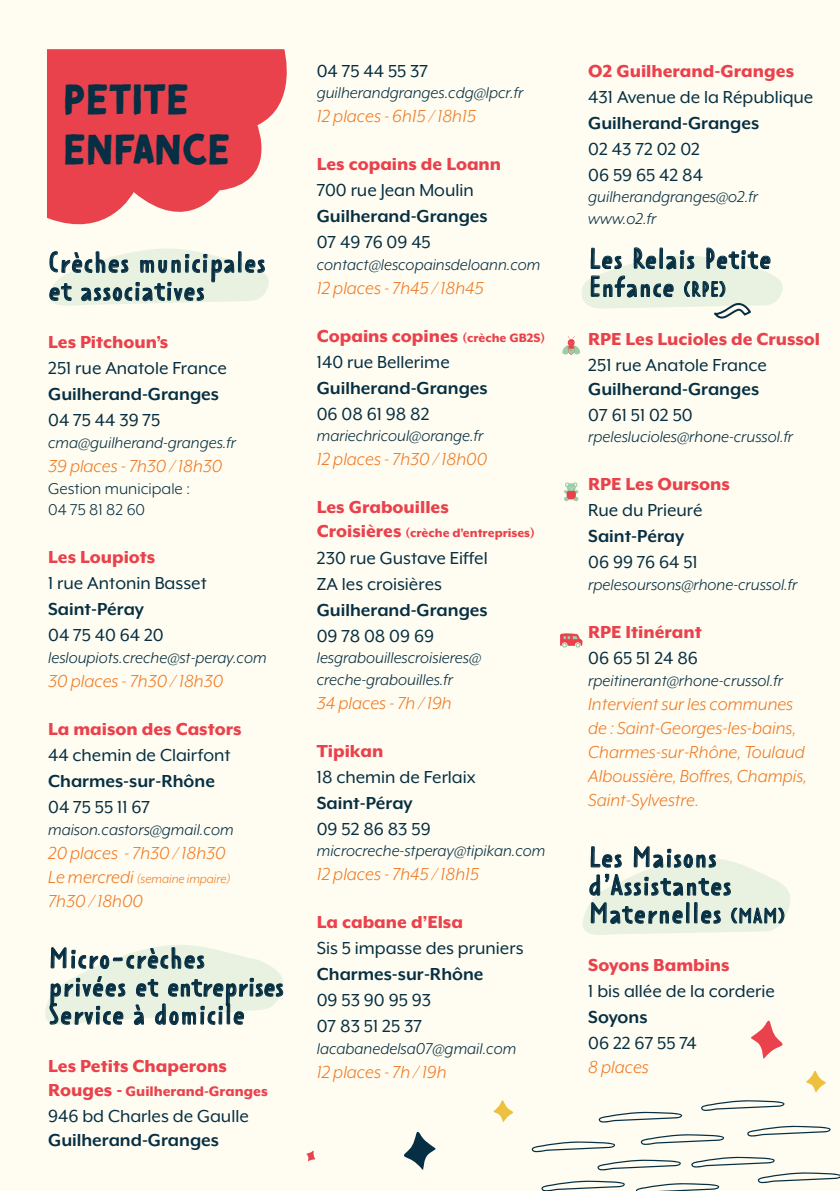
<style>
.page{position:relative;width:840px;height:1191px;background:#fff}
.page>*{position:absolute;margin:0;border:0;box-sizing:border-box;transform-origin:0 0}
.t1{font:42px/50.4px "Tomarik Brush";color:#062f43}
.t2{font:30px/28px "Tomarik Poster";color:#062f43}
.t3{font:20px/26px "Mr Eaves XL Mod OT";color:#062f43}
.t4{font:italic 20px/24px "Mr Eaves XL Mod OT";color:#ef7c28}
.t5{font:800 20px/26px "Mr Eaves XL Mod OT";color:#e9424d}
.t6{font:700 20px/26px "Mr Eaves XL Mod OT";color:#062f43}
.t7{font:italic 18px/21.6px "Mr Eaves XL Mod OT";color:#062f43}
.t8{font:18px/21.6px "Mr Eaves XL Mod OT";color:#062f43}
.t9{font:800 16px "Mr Eaves XL Mod OT";color:#e9424d}
.t10{font:800 14px "Mr Eaves XL Mod OT";color:#e9424d}
.t11{font:italic 14px "Mr Eaves XL Mod OT";color:#ef7c28}
.s1{font-weight:800;color:#e9424d}
.s2{font-weight:700}
.s3{font-size:20px}
.s4{font-weight:800;font-size:14px;color:#e9424d}
.s5{font-size:22px}
.s6{font-weight:400;color:#062f43}
.s7{font-weight:400}
</style>
<div class="page">
<div style="left:0;top:0;width:839px;height:1191px;background:#fffdf1"></div>
<svg style="left:47px;top:49px;width:240px;height:176px;fill:#e9424d"></svg>
<svg style="left:560px;top:633px;width:22px;height:14px"></svg>
<svg style="left:564px;top:482px;width:15px;height:20px"></svg>
<svg style="left:562px;top:336px;width:18px;height:19px"></svg>
<svg style="left:751px;top:1020px;width:31px;height:38px"></svg>
<svg style="left:404px;top:1131px;width:31px;height:38px"></svg>
<svg style="left:806px;top:1070px;width:19px;height:22px"></svg>
<svg style="left:493px;top:1100px;width:20px;height:22px"></svg>
<svg style="left:306px;top:1150px;width:9px;height:11px"></svg>
<svg style="left:45px;top:945px;width:238px;height:79px"></svg>
<svg style="left:50px;top:248px;width:219px;height:58px"></svg>
<svg style="left:583px;top:857px;width:207px;height:78px"></svg>
<svg style="left:582px;top:255px;width:201px;height:64px"></svg>
<svg style="left:531px;top:1100px;width:309px;height:91px"></svg>
<p class="t1" style="left:63px;top:70px;width:169px">PETITE<br>ENFANCE</p>
<p class="t2" style="left:48px;top:247px;width:219px">Crèches municipales et associatives</p>
<p class="t3" style="left:48px;top:329px;width:180px"><span class="s1">Les Pitchoun’s<br></span>251 rue Anatole France<br><span class="s2">Guilherand-Granges<br></span>04 75 44 39 75</p>
<p class="t7" style="left:48px;top:432px;width:189px">cma@guilherand-granges.fr</p>
<p class="t4" style="left:48px;top:454px;width:176px">39 places - 7h30 / 18h30</p>
<p class="t8" style="left:48px;top:477px;width:143px">Gestion municipale :<br>04 75 81 82 60</p>
<p class="t3" style="left:48px;top:544px;width:160px"><span class="s1">Les Loupiots<br></span>1 rue Antonin Basset<br><span class="s2">Saint-Péray<br></span>04 75 40 64 20</p>
<p class="t7" style="left:48px;top:646px;width:220px">lesloupiots.creche@st-peray.com</p>
<p class="t4" style="left:48px;top:669px;width:176px">30 places - 7h30 / 18h30</p>
<p class="t3" style="left:48px;top:716px;width:195px"><span class="s1">La maison des Castors<br></span>44 chemin de Clairfont<br><span class="s2">Charmes-sur-Rhône<br></span>04 75 55 11 67</p>
<p class="t7" style="left:48px;top:818px;width:187px">maison.castors@gmail.com</p>
<p class="t4" style="left:48px;top:840px;width:179px">20 places - 7h30 / 18h30</p>
<p class="t11" style="left:48px;top:870px;width:184px"><span class="s3">Le mercredi</span> (semaine impaire)</p>
<p class="t4" style="left:48px;top:888px;width:96px">7h30 / 18h00</p>
<p class="t2" style="left:48px;top:942px;width:237px">Micro-crèches privées et entreprises<br>Service à domicile</p>
<p class="t5" style="left:48px;top:1053px;width:180px">Les Petits Chaperons</p>
<p class="t9" style="left:48px;top:1082px;width:221px"><span class="s3">Rouges -</span> Guilherand-Granges</p>
<p class="t3" style="left:48px;top:1104px;width:202px;line-height:24px">946 bd Charles de Gaulle<br><span class="s2">Guilherand-Granges</span></p>
<p class="t3" style="left:316px;top:57px;width:113px">04 75 44 55 37</p>
<p class="t7" style="left:316px;top:82px;width:208px">guilherandgranges.cdg@lpcr.fr</p>
<p class="t4" style="left:316px;top:104px;width:161px">12 places - 6h15 / 18h15</p>
<p class="t3" style="left:316px;top:151px;width:186px"><span class="s1">Les copains de Loann<br></span>700 rue Jean Moulin<br><span class="s2">Guilherand-Granges<br></span>07 49 76 09 45</p>
<p class="t7" style="left:316px;top:253px;width:225px">contact@lescopainsdeloann.com</p>
<p class="t4" style="left:316px;top:276px;width:168px">12 places - 7h45 / 18h45</p>
<p class="t3" style="left:316px;top:323px;width:230px"><span class="s1">Copains copines</span> <span class="s4">(crèche GB2S)<br></span>140 rue Bellerime<br><span class="s2">Guilherand-Granges<br></span>06 08 61 98 82</p>
<p class="t7" style="left:316px;top:425px;width:168px">mariechricoul@orange.fr</p>
<p class="t4" style="left:316px;top:447px;width:172px">12 places - 7h30 / 18h00</p>
<p class="t5" style="left:316px;top:494px;width:133px">Les Grabouilles</p>
<p class="t10" style="left:316px;top:525px;width:219px"><span class="s3">Croisières</span> (crèche d’entreprises)</p>
<p class="t3" style="left:316px;top:544px;width:172px">230 rue Gustave Eiffel<br>ZA les croisières<br><span class="s2">Guilherand-Granges<br></span>09 78 08 09 69</p>
<p class="t7" style="left:316px;top:647px;width:166px">lesgrabouillescroisieres@ creche-grabouilles.fr</p>
<p class="t4" style="left:316px;top:690px;width:136px">34 places - 7h / 19h</p>
<p class="t3" style="left:316px;top:737px;width:160px"><span class="s1">Tipikan<br></span>18 chemin de Ferlaix<br><span class="s2">Saint-Péray<br></span>09 52 86 83 59</p>
<p class="t7" style="left:316px;top:840px;width:230px">microcreche-stperay@tipikan.com</p>
<p class="t4" style="left:316px;top:862px;width:164px">12 places - 7h45 / 18h15</p>
<p class="t3" style="left:316px;top:909px;width:208px"><span class="s1">La cabane d’Elsa<br></span>Sis 5 impasse des pruniers<br><span class="s2">Charmes-sur-Rhône<br></span>09 53 90 95 93<br>07 83 51 25 37</p>
<p class="t7" style="left:316px;top:1037px;width:201px">lacabanedelsa07@gmail.com</p>
<p class="t4" style="left:316px;top:1060px;width:131px">12 places - 7h / 19h</p>
<p class="t3" style="left:588px;top:57px;width:226px"><span class="s1">O2 Guilherand-Granges<br></span>431 Avenue de la République<br><span class="s2">Guilherand-Granges<br></span>02 43 72 02 02<br>06 59 65 42 84</p>
<p class="t7" style="left:588px;top:186px;width:171px">guilherandgranges@o2.fr www.o2.fr</p>
<p class="t2" style="left:588px;top:243px;width:185px">Les Relais Petite<br>Enfance <span class="s5">(RPE)</span></p>
<p class="t5" style="left:588px;top:325px;width:233px">RPE Les Lucioles de Crussol<br><span class="s6">251 rue Anatole France</span></p>
<p class="t6" style="left:588px;top:375px;width:172px">Guilherand-Granges<br><span class="s7">07 61 51 02 50</span></p>
<p class="t7" style="left:588px;top:426px;width:206px">rpeleslucioles@rhone-crussol.fr</p>
<p class="t3" style="left:588px;top:471px;width:143px"><span class="s1">RPE Les Oursons<br></span>Rue du Prieuré<br><span class="s2">Saint-Péray<br></span>06 99 76 64 51</p>
<p class="t7" style="left:588px;top:573px;width:211px">rpelesoursons@rhone-crussol.fr</p>
<p class="t5" style="left:588px;top:618px;width:115px">RPE Itinérant<br><span class="s6">06 65 51 24 86</span></p>
<p class="t7" style="left:588px;top:669px;width:196px">rpeitinerant@rhone-crussol.fr</p>
<p class="t4" style="left:588px;top:691px;width:220px">Intervient sur les communes de : Saint-Georges-les-bains,<br>Charmes-sur-Rhône, Toulaud<br>Alboussière, Boffres, Champis,<br>Saint-Sylvestre.</p>
<p class="t2" style="left:588px;top:841px;width:198px">Les Maisons d’Assistantes<br>Maternelles <span class="s5">(MAM)</span></p>
<p class="t3" style="left:588px;top:952px;width:188px"><span class="s1">Soyons Bambins<br></span>1 bis allée de la corderie<br><span class="s2">Soyons<br></span>06 22 67 55 74</p>
<p class="t4" style="left:588px;top:1055px;width:62px">8 places</p>
</div>
